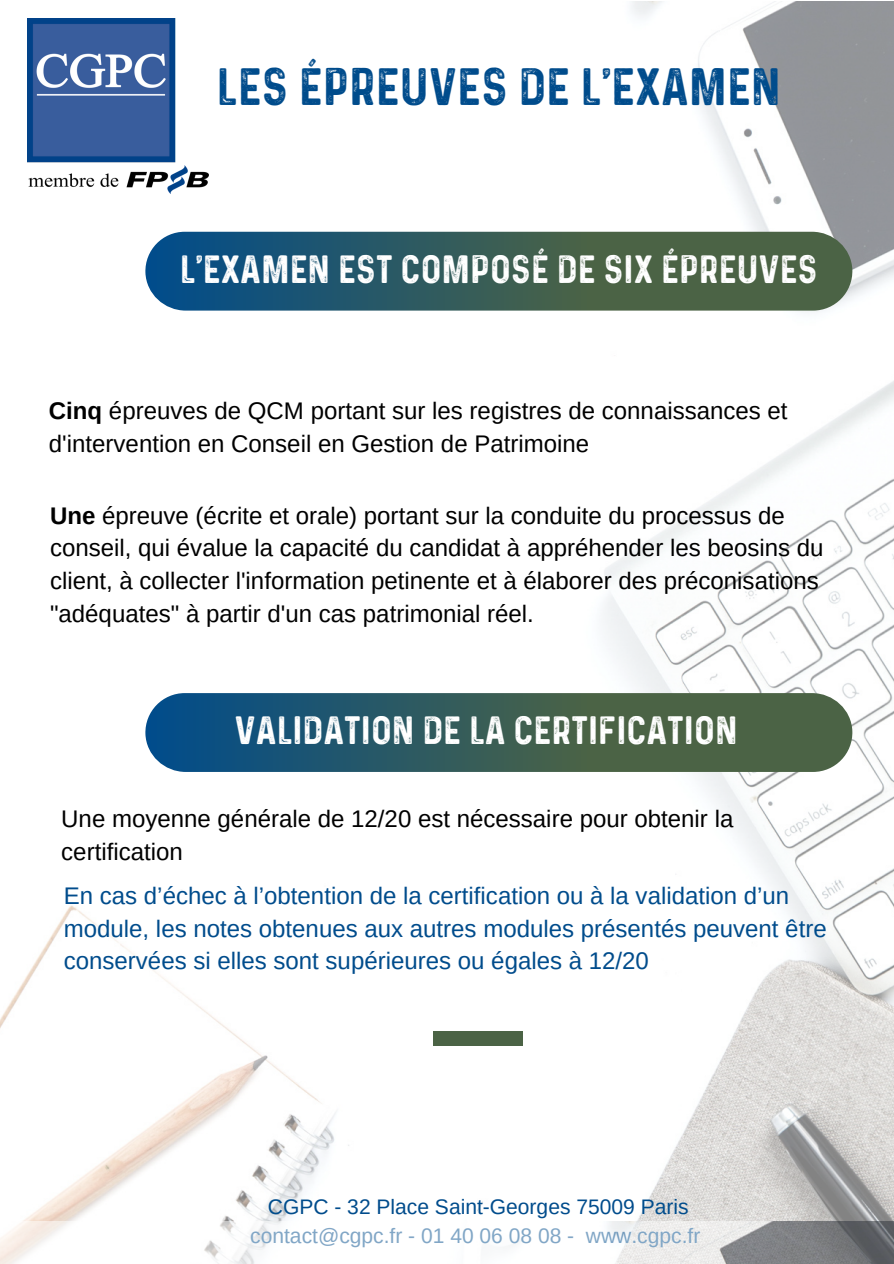
<style>
.page{position:relative;width:894px;height:1264px;background:#fff}
.page>*{position:absolute;margin:0;border:0;box-sizing:border-box;transform-origin:0 0}
.t1{font:42px "Prequel rough";color:#004c8c}
.t2{font:31.5px "Prequel rough";color:#fff}
.t3{font:24px/32.7px "Arimo";color:#000}
.t4{font:24px/32.7px "Arimo";color:#004c8c}
.t5{font:21px/29.2px "Arimo";color:#004c8c;text-align:center}
.s1{font-weight:700}
</style>
<div class="page">
<img style="left:0;top:2px;width:893px;height:1219px">
<div style="left:433px;top:1031px;width:89px;height:14px;background:#4b6345"></div>
<img style="left:27px;top:19px;width:182px;height:174px">
<svg style="left:145px;top:232px;width:707px;height:78px;background:#375f5e"></svg>
<svg style="left:145px;top:693px;width:707px;height:79px;background:#39605f"></svg>
<img style="left:0;top:1221px;width:893px;height:42px">
<h1 class="t1" style="left:216px;top:63px;width:565px">LES ÉPREUVES DE L'EXAMEN</h1>
<h2 class="t2" style="left:180px;top:251px;width:639px">L'EXAMEN EST COMPOSÉ DE SIX ÉPREUVES</h2>
<p class="t3" style="left:49px;top:394px;width:740px"><span class="s1">Cinq</span> épreuves de QCM portant sur les registres de connaissances et d'intervention en Conseil en Gestion de Patrimoine</p>
<p class="t3" style="left:50px;top:499px;width:774px"><span class="s1">Une</span> épreuve (écrite et orale) portant sur la conduite du processus de conseil, qui évalue la capacité du candidat à appréhender les beosins du client, à collecter l'information petinente et à élaborer des préconisations "adéquates" à partir d'un cas patrimonial réel.</p>
<h2 class="t2" style="left:234px;top:712px;width:504px">VALIDATION DE LA CERTIFICATION</h2>
<p class="t3" style="left:61px;top:802px;width:673px">Une moyenne générale de 12/20 est nécessaire pour obtenir la certification</p>
<p class="t4" style="left:64px;top:879px;width:764px">En cas d’échec à l’obtention de la certification ou à la validation d’un module, les notes obtenues aux autres modules présentés peuvent être conservées si elles sont supérieures ou égales à 12/20</p>
<p class="t5" style="left:250px;top:1191px;width:451px">CGPC - 32 Place Saint-Georges 75009 Paris contact@cgpc.fr - 01 40 06 08 08 - www.cgpc.fr</p>
</div>
